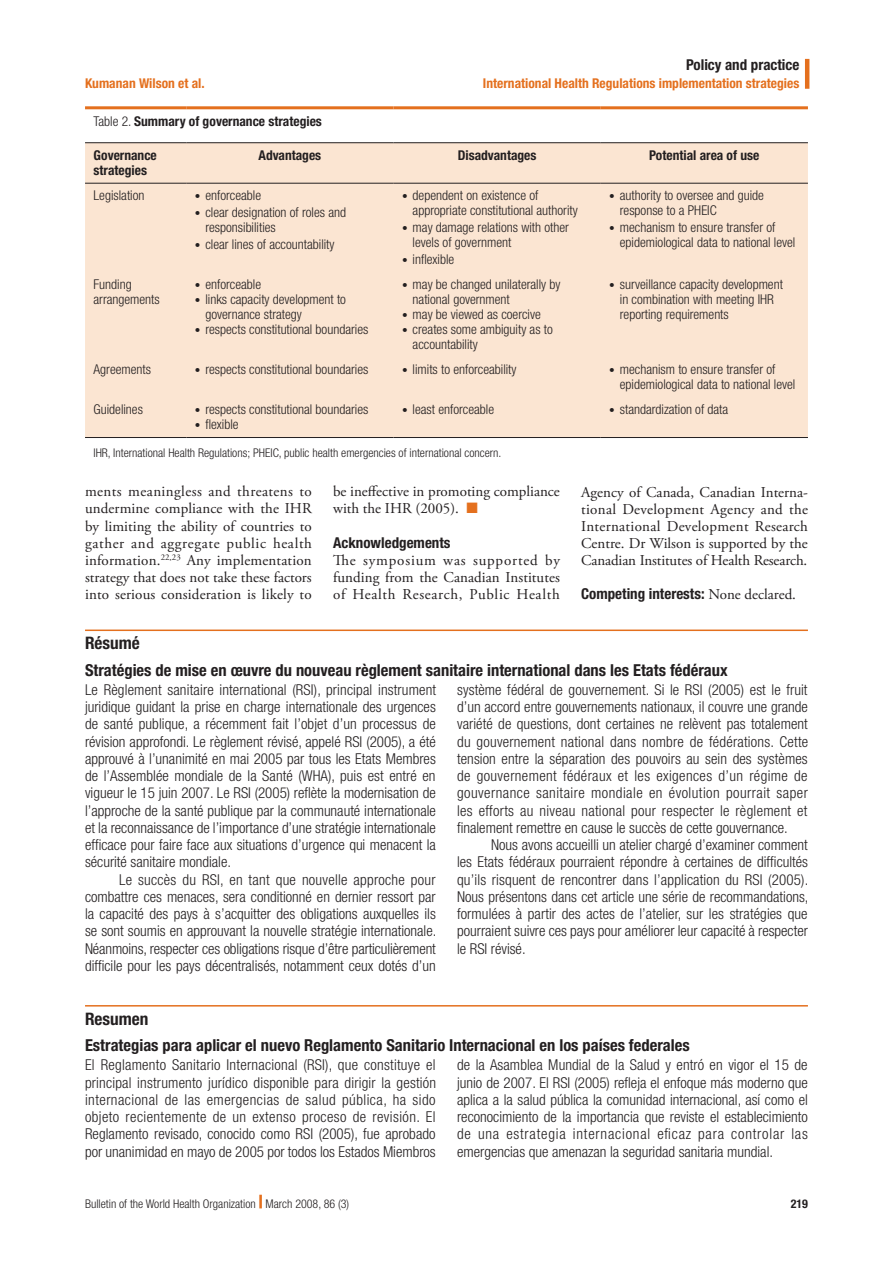
<style>
.page{position:relative;width:893px;height:1263px;background:#fff}
.page>*{position:absolute;margin:0;border:0;box-sizing:border-box;transform-origin:0 0}
.t1{font:700 condensed 17.25px "Helvetica Neue LT Std";color:#231f20}
.t2{font:700 condensed 16.5px "Helvetica Neue LT Std";color:#231f20}
.t3{font:300 condensed 15px/17.2px "Helvetica Neue LT Std";color:#231f20;text-align:justify}
.t4{font:15px/17.1px "Adobe Garamond Pro";color:#231f20;text-align:justify}
.t5{font:700 condensed 15px "Helvetica Neue LT Std";color:#231f20}
.t6{font:300 condensed 13.5px/15px "Helvetica Neue LT Std";color:#231f20}
.t7{font:700 condensed 13.5px/15px "Helvetica Neue LT Std";color:#231f20}
.t8{font:700 condensed 13.5px "Helvetica Neue LT Std";color:#e4701e}
.t9{font:300 condensed 12px "Helvetica Neue LT Std";color:#231f20}
.t10{font:700 condensed 12px "Helvetica Neue LT Std";color:#231f20}
.s1{font-weight:300}
.s2{font-size:11.25px}
.s3{color:#e4701e}
.s4{font-family:"Adobe Garamond Pro";font-weight:400;font-stretch:normal}
.s5{font-weight:800;font-stretch:expanded;font-size:18px;color:#e4701e}
</style>
<div class="page">
<hr style="left:805px;top:59px;width:4px;height:30px;background:#e4701e">
<hr style="left:85px;top:629px;width:723px;height:2px;background:#e4701e">
<hr style="left:85px;top:1005px;width:723px;height:1px;background:#e4701e">
<div style="left:85px;top:143px;width:723px;height:294px;background:#fbe5d2"></div>
<hr style="left:85px;top:106px;width:101px;height:3px;background:#e4701e">
<hr style="left:186px;top:106px;width:207px;height:3px;background:#e4701e">
<hr style="left:393px;top:106px;width:208px;height:3px;background:#e4701e">
<hr style="left:601px;top:106px;width:207px;height:3px;background:#e4701e">
<hr style="left:85px;top:142px;width:101px;height:1px;background:#231f20">
<hr style="left:186px;top:142px;width:207px;height:1px;background:#231f20">
<hr style="left:393px;top:142px;width:208px;height:1px;background:#231f20">
<hr style="left:601px;top:142px;width:207px;height:1px;background:#231f20">
<hr style="left:85px;top:183px;width:101px;height:1px;background:#231f20">
<hr style="left:186px;top:183px;width:207px;height:1px;background:#231f20">
<hr style="left:393px;top:183px;width:208px;height:1px;background:#231f20">
<hr style="left:601px;top:183px;width:207px;height:1px;background:#231f20">
<hr style="left:85px;top:437px;width:101px;height:1px;background:#231f20">
<hr style="left:186px;top:437px;width:207px;height:1px;background:#231f20">
<hr style="left:393px;top:437px;width:208px;height:1px;background:#231f20">
<hr style="left:601px;top:437px;width:207px;height:1px;background:#231f20">
<p class="t8" style="left:85px;top:75px;width:121px">Kumanan Wilson et al.</p>
<p class="t5" style="left:686px;top:55px;width:115px">Policy and practice</p>
<p class="t8" style="left:483px;top:75px;width:318px">International Health Regulations implementation strategies</p>
<p class="t7" style="left:94px;top:114px;width:230px"><span class="s1">Table 2.</span> Summary of governance strategies</p>
<p class="t7" style="left:94px;top:148px;width:65px">Governance strategies</p>
<p class="t7" style="left:258px;top:148px;width:64px">Advantages</p>
<p class="t7" style="left:458px;top:148px;width:80px">Disadvantages</p>
<p class="t7" style="left:649px;top:148px;width:112px">Potential area of use</p>
<p class="t6" style="left:94px;top:188px;width:52px">Legislation</p>
<p class="t6" style="left:195px;top:188px;width:68px"><span class="s2">•</span> enforceable</p>
<p class="t6" style="left:205px;top:205px;width:142px;text-indent:-11px"><span class="s2">•</span> clear designation of roles and responsibilities</p>
<p class="t6" style="left:195px;top:237px;width:141px"><span class="s2">•</span> clear lines of accountability</p>
<p class="t6" style="left:413px;top:188px;width:167px;text-indent:-11px"><span class="s2">•</span> dependent on existence of appropriate constitutional authority</p>
<p class="t6" style="left:413px;top:220px;width:158px;text-indent:-11px"><span class="s2">•</span> may damage relations with other levels of government</p>
<p class="t6" style="left:402px;top:252px;width:54px"><span class="s2">•</span> inflexible</p>
<p class="t6" style="left:620px;top:188px;width:146px;text-indent:-11px"><span class="s2">•</span> authority to oversee and guide response to a PHEIC</p>
<p class="t6" style="left:620px;top:220px;width:177px;text-indent:-11px"><span class="s2">•</span> mechanism to ensure transfer of epidemiological data to national level</p>
<p class="t6" style="left:94px;top:277px;width:68px">Funding arrangements</p>
<p class="t6" style="left:195px;top:277px;width:68px"><span class="s2">•</span> enforceable</p>
<p class="t6" style="left:205px;top:292px;width:142px;text-indent:-11px"><span class="s2">•</span> links capacity development to governance strategy</p>
<p class="t6" style="left:195px;top:322px;width:175px"><span class="s2">•</span> respects constitutional boundaries</p>
<p class="t6" style="left:413px;top:277px;width:149px;text-indent:-11px"><span class="s2">•</span> may be changed unilaterally by national government</p>
<p class="t6" style="left:402px;top:307px;width:140px"><span class="s2">•</span> may be viewed as coercive</p>
<p class="t6" style="left:413px;top:322px;width:142px;text-indent:-11px"><span class="s2">•</span> creates some ambiguity as to accountability</p>
<p class="t6" style="left:620px;top:277px;width:165px;text-indent:-11px"><span class="s2">•</span> surveillance capacity development in combination with meeting IHR reporting requirements</p>
<p class="t6" style="left:94px;top:362px;width:59px">Agreements</p>
<p class="t6" style="left:195px;top:362px;width:175px"><span class="s2">•</span> respects constitutional boundaries</p>
<p class="t6" style="left:402px;top:362px;width:116px"><span class="s2">•</span> limits to enforceability</p>
<p class="t6" style="left:620px;top:362px;width:177px;text-indent:-11px"><span class="s2">•</span> mechanism to ensure transfer of epidemiological data to national level</p>
<p class="t6" style="left:94px;top:402px;width:51px">Guidelines</p>
<p class="t6" style="left:195px;top:402px;width:175px"><span class="s2">•</span> respects constitutional boundaries</p>
<p class="t6" style="left:195px;top:417px;width:45px"><span class="s2">•</span> flexible</p>
<p class="t6" style="left:402px;top:402px;width:94px"><span class="s2">•</span> least enforceable</p>
<p class="t6" style="left:609px;top:402px;width:121px"><span class="s2">•</span> standardization of data</p>
<p class="t9" style="left:94px;top:446px;width:409px">IHR, International Health Regulations; PHEIC, public health emergencies of international concern.</p>
<p class="t4" style="left:85px;top:484px;width:228px">ments meaningless and threatens to undermine compliance with the IHR by limiting the ability of countries to gather and aggregate public health information.<sup>22,23</sup> Any implementation strategy that does not take these factors into serious consideration is likely to</p>
<p class="t4" style="left:333px;top:484px;width:228px">be ineffective in promoting compliance with the IHR (2005). <span class="s3">■</span></p>
<p class="t5" style="left:333px;top:533px;width:119px">Acknowledgements</p>
<p class="t4" style="left:333px;top:552px;width:228px">The symposium was supported by funding from the Canadian Institutes of Health Research, Public Health</p>
<p class="t4" style="left:581px;top:484px;width:228px">Agency of Canada, Canadian Interna&shy;tional Development Agency and the International Development Research Centre. Dr Wilson is supported by the Canadian Institutes of Health Research.</p>
<p class="t5" style="left:581px;top:585px;width:216px">Competing interests: <span class="s4">None declared.</span></p>
<p class="t1" style="left:85px;top:633px;width:56px">Résumé</p>
<p class="t2" style="left:85px;top:660px;width:644px">Stratégies de mise en œuvre du nouveau règlement sanitaire international dans les Etats fédéraux</p>
<p class="t3" style="left:85px;top:681px;width:353px">Le Règlement sanitaire international (RSI), principal instrument juridique guidant la prise en charge internationale des urgences de santé publique, a récemment fait l’objet d’un processus de révision approfondi. Le règlement révisé, appelé RSI (2005), a été approuvé à l’unanimité en mai 2005 par tous les Etats Membres de l’Assemblée mondiale de la Santé (WHA), puis est entré en vigueur le 15 juin 2007. Le RSI (2005) reflète la modernisation de l’approche de la santé publique par la communauté internationale et la reconnaissance de l’importance d’une stratégie internationale efficace pour faire face aux situations d’urgence qui menacent la sécurité sanitaire mondiale.</p>
<p class="t3" style="left:85px;top:871px;width:353px;text-indent:34px">Le succès du RSI, en tant que nouvelle approche pour combattre ces menaces, sera conditionné en dernier ressort par la capacité des pays à s’acquitter des obligations auxquelles ils se sont soumis en approuvant la nouvelle stratégie internationale.<br>Néanmoins, respecter ces obligations risque d’être particulièrement difficile pour les pays décentralisés, notamment ceux dotés d’un</p>
<p class="t3" style="left:457px;top:681px;width:353px">système fédéral de gouvernement. Si le RSI (2005) est le fruit d’un accord entre gouvernements nationaux, il couvre une grande variété de questions, dont certaines ne relèvent pas totalement du gouvernement national dans nombre de fédérations. Cette tension entre la séparation des pouvoirs au sein des systèmes de gouvernement fédéraux et les exigences d’un régime de gouvernance sanitaire mondiale en évolution pourrait saper les efforts au niveau national pour respecter le règlement et finalement remettre en cause le succès de cette gouvernance.</p>
<p class="t3" style="left:457px;top:836px;width:353px;text-indent:34px">Nous avons accueilli un atelier chargé d’examiner comment les Etats fédéraux pourraient répondre à certaines de difficultés qu’ils risquent de rencontrer dans l’application du RSI (2005).<br>Nous présentons dans cet article une série de recommandations, formulées à partir des actes de l’atelier, sur les stratégies que pourraient suivre ces pays pour améliorer leur capacité à respecter le RSI révisé.</p>
<p class="t1" style="left:85px;top:1008px;width:65px">Resumen</p>
<p class="t2" style="left:85px;top:1035px;width:606px">Estrategias para aplicar el nuevo Reglamento Sanitario Internacional en los países federales</p>
<p class="t3" style="left:85px;top:1056px;width:353px">El Reglamento Sanitario Internacional (RSI), que constituye el principal instrumento jurídico disponible para dirigir la gestión internacional de las emergencias de salud pública, ha sido objeto recientemente de un extenso proceso de revisión. El Reglamento revisado, conocido como RSI (2005), fue aprobado por unanimidad en mayo de 2005 por todos los Estados Miembros</p>
<p class="t3" style="left:457px;top:1056px;width:352px">de la Asamblea Mundial de la Salud y entró en vigor el 15 de junio de 2007. El RSI (2005) refleja el enfoque más moderno que aplica a la salud pública la comunidad internacional, así como el reconocimiento de la importancia que reviste el establecimiento de una estrategia internacional eficaz para controlar las emergencias que amenazan la seguridad sanitaria mundial.</p>
<p class="t9" style="left:85px;top:1197px;width:266px">Bulletin of the World Health Organization <span class="s5">|</span> March 2008, 86 (3)</p>
<p class="t10" style="left:791px;top:1196px;width:19px">219</p>
</div>
